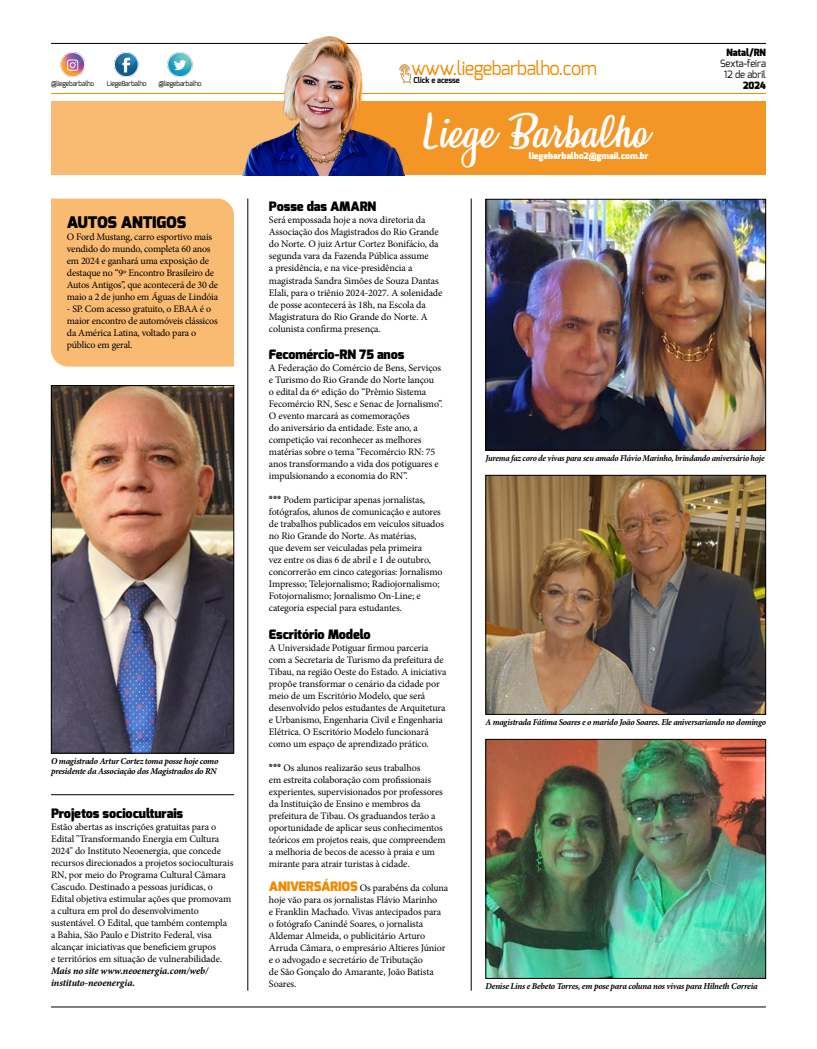
<style>
.page{position:relative;width:817px;height:1049px;background:#fff}
.page>*{position:absolute;margin:0;border:0;box-sizing:border-box;transform-origin:0 0}
.t1{font:41px "Honeymoon Personal Use";color:#fff}
.t2{font:19.1px "Exo";letter-spacing:-.03em;color:#f08a00;scale:.95 1}
.t3{font:900 16px "Exo";letter-spacing:-.01em;color:#000}
.t4{font:900 13px "Exo";letter-spacing:-.01em;color:#000}
.t5{font:10px/12px "Minion Pro";letter-spacing:-.01em;color:#000}
.t6{font:italic 700 10px/12px "Minion Pro";letter-spacing:-.01em;color:#000}
.t7{font:10px/11px "Exo";letter-spacing:-.01em;color:#000;text-align:center;scale:.95 1}
.t8{font:900 10px "Exo";letter-spacing:-.01em;color:#000;scale:.95 1}
.t9{font:italic 700 9px/10.8px "Minion Pro";letter-spacing:-.03em;color:#000}
.t10{font:italic 700 9px "Minion Pro";letter-spacing:-.03em;color:#000;scale:.94 1}
.t11{font:italic 700 9px "Minion Pro";letter-spacing:-.03em;color:#000;scale:.96 1}
.t12{font:900 9px "Exo";letter-spacing:-.01em;color:#fff}
.t13{font:700 8px "Exo";letter-spacing:-.01em;color:#000;scale:.95 1}
.t14{font:7px "Exo";letter-spacing:-.03em;color:#000;scale:.95 1}
.s1{font-family:"Exo";font-weight:900}
.s2{font-family:"Exo";font-weight:900;font-size:13px;color:#f08a00}
</style>
<div class="page">
<hr style="left:51px;top:43px;width:714px;height:1px;background:#000">
<hr style="left:51px;top:93px;width:714px;height:1px;background:#f08a00">
<img style="left:60px;top:52px;width:25px;height:24px">
<img style="left:114px;top:52px;width:25px;height:24px">
<img style="left:168px;top:52px;width:24px;height:24px">
<div style="left:51px;top:101px;width:595px;height:74px;background:#f9ba72"></div>
<div style="left:329px;top:101px;width:436px;height:74px;background:#f39626"></div>
<img style="left:217px;top:36px;width:209px;height:139px">
<img style="left:394px;top:63px;width:21px;height:21px">
<div style="left:51px;top:199px;width:183px;height:168px;background:#f9ba72"></div>
<hr style="left:247px;top:199px;width:1px;height:792px;background:#000">
<hr style="left:471px;top:199px;width:1px;height:792px;background:#000">
<hr style="left:51px;top:794px;width:183px;height:1px;background:#000">
<img style="left:53px;top:387px;width:179px;height:364px">
<div style="left:51px;top:385px;width:183px;height:368px;border:1px solid #000"></div>
<hr style="left:51px;top:1006px;width:714px;height:1px;background:#000">
<img style="left:487px;top:201px;width:276px;height:248px">
<div style="left:485px;top:199px;width:280px;height:252px;border:1px solid #000"></div>
<img style="left:487px;top:477px;width:276px;height:236px">
<div style="left:485px;top:475px;width:280px;height:240px;border:1px solid #000"></div>
<img style="left:487px;top:741px;width:276px;height:236px">
<div style="left:485px;top:739px;width:280px;height:240px;border:1px solid #000"></div>
<p class="t14" style="left:51px;top:79px;width:47px">@liegebarbalho</p>
<p class="t14" style="left:107px;top:79px;width:43px">LiegeBarbalho</p>
<p class="t14" style="left:158px;top:79px;width:47px">@liegebarbalho</p>
<h3 class="t3" style="left:67px;top:212px;width:121px">AUTOS ANTIGOS</h3>
<p class="t5" style="left:67px;top:231px;width:153px">O Ford Mustang, carro esportivo mais vendido do mundo, completa 60 anos em 2024 e ganhará uma exposição de destaque no “9º Encontro Brasileiro de Autos Antigos”, que acontecerá de 30 de maio a 2 de junho em Águas de Lindóia</p>
<p class="t5" style="left:67px;top:303px;width:152px">- SP. Com acesso gratuito, o EBAA é o maior encontro de automóveis clássicos da América Latina, voltado para o público em geral.</p>
<p class="t9" style="left:51px;top:755px;width:169px">O magistrado Artur Cortez toma posse hoje como presidente da Associação dos Magistrados do RN</p>
<h3 class="t4" style="left:51px;top:805px;width:134px">Projetos socioculturais</h3>
<p class="t5" style="left:51px;top:821px;width:184px">Estão abertas as inscrições gratuitas para o Edital "Transformando Energia em Cultura 2024" do Instituto Neoenergia, que concede recursos direcionados a projetos socioculturais RN, por meio do Programa Cultural Câmara Cascudo. Destinado a pessoas jurídicas, o Edital objetiva estimular ações que promovam a cultura em prol do desenvolvimento sustentável. O Edital, que também contempla a Bahia, São Paulo e Distrito Federal, visa alcançar iniciativas que beneficiem grupos<br>e territórios em situação de vulnerabilidade.</p>
<p class="t6" style="left:51px;top:965px;width:159px">Mais no site www.neoenergia.com/web/ instituto-neoenergia.</p>
<h2 class="t2" style="left:411px;top:56px;width:197px">www.liegebarbalho.com</h2>
<p class="t13" style="left:413px;top:75px;width:50px">Click e acesse</p>
<h1 class="t1" style="left:424px;top:108px;width:225px">Liege Barbalho</h1>
<p class="t12" style="left:529px;top:150px;width:121px">liegebarbalho2@gmail.com.br</p>
<p class="t8" style="left:726px;top:46px;width:43px">Natal/RN</p>
<p class="t7" style="left:720px;top:58px;width:50px">Sexta-feira<br>12 de abril</p>
<p class="t8" style="left:743px;top:79px;width:25px">2024</p>
<h3 class="t4" style="left:269px;top:198px;width:109px">Posse das AMARN</h3>
<p class="t5" style="left:269px;top:214px;width:175px">Será empossada hoje a nova diretoria da Associação dos Magistrados do Rio Grande do Norte. O juiz Artur Cortez Bonifácio, da segunda vara da Fazenda Pública assume<br>a presidência, e na vice-presidência a magistrada Sandra Simões de Souza Dantas Elali, para o triênio 2024-2027. A solenidade de posse acontecerá às 18h, na Escola da Magistratura do Rio Grande do Norte. A colunista confirma presença.</p>
<h3 class="t4" style="left:269px;top:346px;width:137px">Fecomércio-RN 75 anos</h3>
<p class="t5" style="left:269px;top:362px;width:175px">A Federação do Comércio de Bens, Serviços e Turismo do Rio Grande do Norte lançou<br>o edital da 6ª edição do “Prêmio Sistema Fecomércio RN, Sesc e Senac de Jornalismo”.<br>O evento marcará as comemorações<br>do aniversário da entidade. Este ano, a competição vai reconhecer as melhores matérias sobre o tema “Fecomércio RN: 75 anos transformando a vida dos potiguares e impulsionando a economia do RN”.</p>
<p class="t5" style="left:269px;top:494px;width:177px"><span class="s1">***</span> Podem participar apenas jornalistas, fotógrafos, alunos de comunicação e autores de trabalhos publicados em veículos situados no Rio Grande do Norte. As matérias,<br>que devem ser veiculadas pela primeira<br>vez entre os dias 6 de abril e 1 de outubro, concorrerão em cinco categorias: Jornalismo Impresso; Telejornalismo; Radiojornalismo; Fotojornalismo; Jornalismo On-Line; e categoria especial para estudantes.</p>
<h3 class="t4" style="left:269px;top:626px;width:103px">Escritório Modelo</h3>
<p class="t5" style="left:269px;top:642px;width:179px">A Universidade Potiguar firmou parceria com a Secretaria de Turismo da prefeitura de Tibau, na região Oeste do Estado. A iniciativa propõe transformar o cenário da cidade por meio de um Escritório Modelo, que será desenvolvido pelos estudantes de Arquitetura e Urbanismo, Engenharia Civil e Engenharia Elétrica. O Escritório Modelo funcionará como um espaço de aprendizado prático.</p>
<p class="t5" style="left:269px;top:762px;width:178px"><span class="s1">***</span> Os alunos realizarão seus trabalhos<br>em estreita colaboração com profissionais experientes, supervisionados por professores da Instituição de Ensino e membros da prefeitura de Tibau. Os graduandos terão a oportunidade de aplicar seus conhecimentos teóricos em projetos reais, que compreendem a melhoria de becos de acesso à praia e um mirante para atrair turistas à cidade.</p>
<p class="t5" style="left:269px;top:882px;width:181px"><span class="s2">ANIVERSÁRIOS</span> Os parabéns da coluna hoje vão para os jornalistas Flávio Marinho<br>e Franklin Machado. Vivas antecipados para o fotógrafo Canindé Soares, o jornalista Aldemar Almeida, o publicitário Arturo Arruda Câmara, o empresário Altieres Júnior e o advogado e secretário de Tributação<br>de São Gonçalo do Amarante, João Batista Soares.</p>
<p class="t10" style="left:485px;top:451px;width:298px">Jurema faz coro de vivas para seu amado Flávio Marinho, brindando aniversário hoje</p>
<p class="t11" style="left:485px;top:715px;width:293px">A magistrada Fátima Soares e o marido João Soares. Ele aniversariando no domingo</p>
<p class="t9" style="left:485px;top:980px;width:274px">Denise Lins e Bebeto Torres, em pose para coluna nos vivas para Hilneth Correia</p>
</div>
